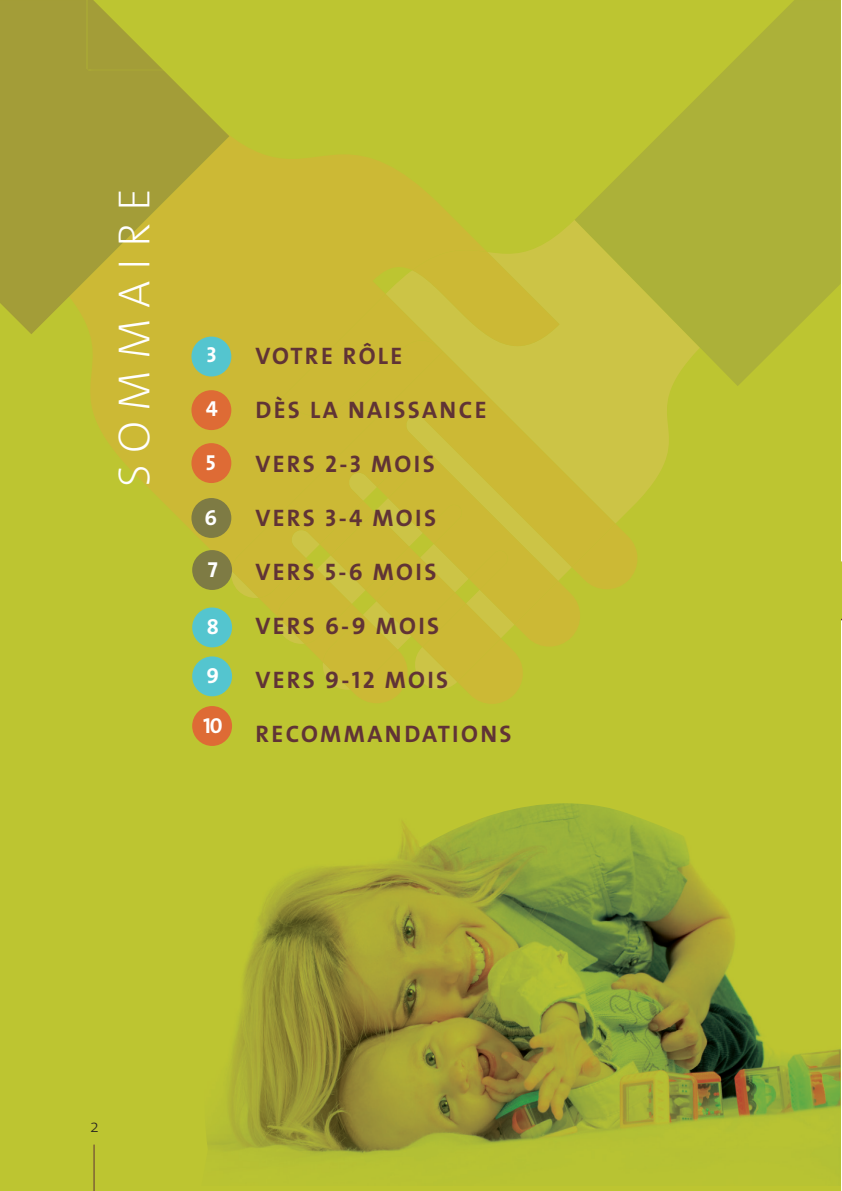
<style>
.page{position:relative;width:842px;height:1191px;background:#fff}
.page>*{position:absolute;margin:0;border:0;box-sizing:border-box;transform-origin:0 0}
.t1{font:200 45.2px "The Mix";letter-spacing:.24em;color:#fff}
.t2{font:24px "The Mix Bold Caps";letter-spacing:.1em;color:#603336}
.t3{font:21.8px "The Sans Bold Caps";color:#fff}
.t4{font:200 18px "The Mix";color:#231f20}
</style>
<div class="page">
<div style="left:0;top:0;width:841px;height:1191px;background:#bdc531"></div>
<hr style="left:94px;top:1124px;width:1px;height:67px;background:#603336">
<div style="left:77px;top:1113px;width:32px;height:31px;background:#bdc531;border-radius:50%"></div>
<svg style="left:640px;top:386px;width:32px;height:112px;fill:#ccc446"></svg>
<svg style="left:90px;top:136px;width:550px;height:568px"></svg>
<svg style="left:231px;top:250px;width:384px;height:439px;fill:#ccb935"></svg>
<svg style="left:575px;top:0;width:266px;height:386px;fill:#acb139"></svg>
<svg style="left:0;top:0;width:229px;height:334px;fill:#a39d38"></svg>
<svg style="left:86px;top:0;width:143px;height:71px"></svg>
<div style="left:191px;top:336px;width:40px;height:40px;background:#54c5cf;border-radius:50%"></div>
<div style="left:191px;top:390px;width:40px;height:40px;background:#de6b35;border-radius:50%"></div>
<div style="left:191px;top:498px;width:40px;height:40px;background:#7e7b44;border-radius:50%"></div>
<div style="left:191px;top:443px;width:40px;height:40px;background:#de6b35;border-radius:50%"></div>
<div style="left:192px;top:607px;width:40px;height:40px;background:#54c5cf;border-radius:50%"></div>
<div style="left:192px;top:656px;width:40px;height:40px;background:#54c5cf;border-radius:50%"></div>
<div style="left:192px;top:706px;width:40px;height:40px;background:#de6b35;border-radius:50%"></div>
<div style="left:192px;top:550px;width:40px;height:40px;background:#7e7b44;border-radius:50%"></div>
<img style="left:266px;top:803px;width:503px;height:357px">
<img style="left:207px;top:901px;width:59px;height:251px">
<img style="left:769px;top:1049px;width:72px;height:121px">
<h1 class="t1" style="left:97px;top:487px;width:301px;rotate:-90deg">SOMMAIRE</h1>
<p class="t3" style="left:207px;top:336px;width:12px">3</p>
<p class="t3" style="left:206px;top:390px;width:14px">4</p>
<p class="t3" style="left:206px;top:445px;width:12px">5</p>
<p class="t3" style="left:204px;top:500px;width:14px">6</p>
<p class="t3" style="left:208px;top:551px;width:11px">7</p>
<p class="t3" style="left:207px;top:609px;width:14px">8</p>
<p class="t3" style="left:207px;top:658px;width:14px">9</p>
<p class="t3" style="left:203px;top:707px;width:21px">10</p>
<p class="t2" style="left:255px;top:335px;width:149px">VOTRE RÔLE</p>
<p class="t2" style="left:255px;top:389px;width:233px">DÈS LA NAISSANCE</p>
<p class="t2" style="left:255px;top:443px;width:181px">VERS 2-3 MOIS</p>
<p class="t2" style="left:255px;top:497px;width:182px">VERS 3-4 MOIS</p>
<p class="t2" style="left:255px;top:551px;width:183px">VERS 5-6 MOIS</p>
<p class="t2" style="left:255px;top:605px;width:185px">VERS 6-9 MOIS</p>
<p class="t2" style="left:255px;top:659px;width:195px">VERS 9-12 MOIS</p>
<p class="t2" style="left:255px;top:713px;width:258px">RECOMMANDATIONS</p>
<p class="t4" style="left:90px;top:1111px;width:10px">2</p>
</div>
